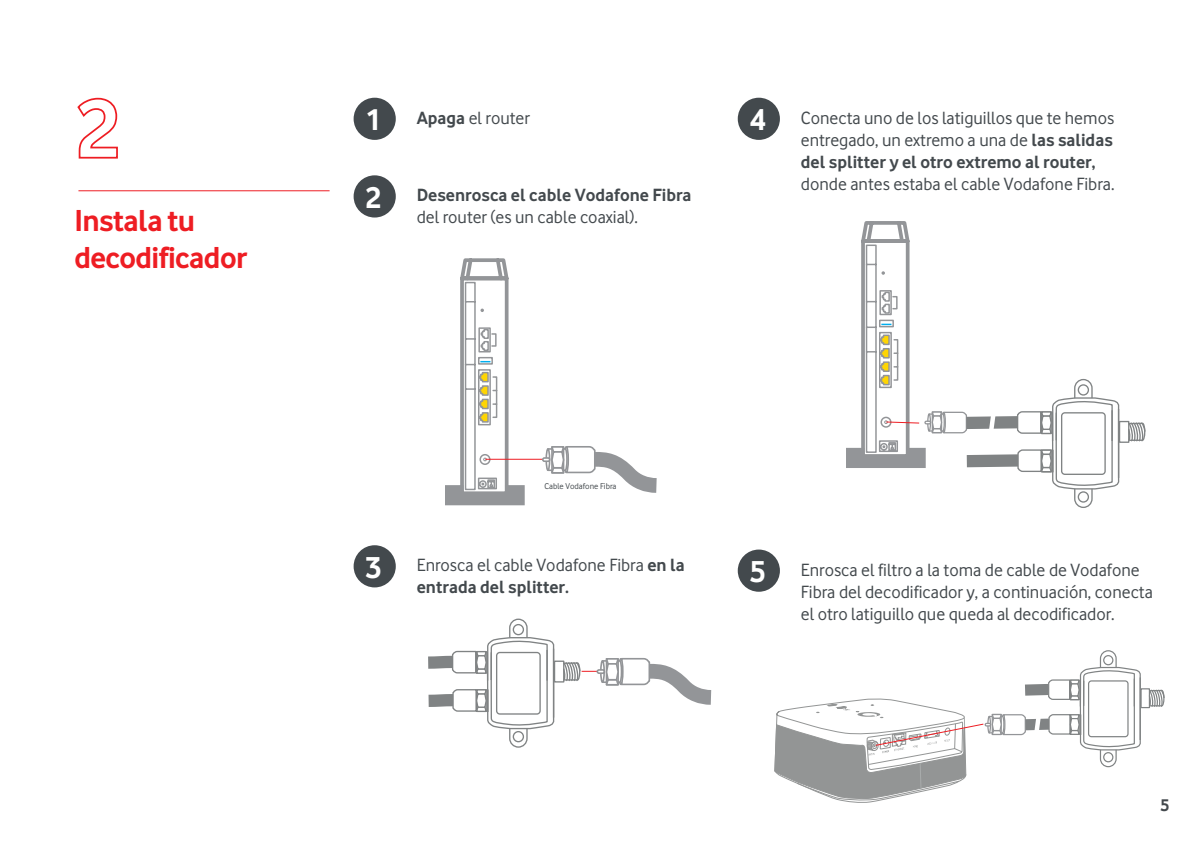
<style>
.page{position:relative;width:1201px;height:849px;background:#fff}
.page>*{position:absolute;margin:0;border:0;box-sizing:border-box;transform-origin:0 0}
.t1{font:700 31.5px/37.8px "Vodafone Rg";letter-spacing:-.02em;color:#ee1d23}
.t2{font:700 31.32px "Vodafone Rg";color:#fff}
.t3{font:18.38px/22.1px "Vodafone Rg";color:#43494d}
.t4{font:700 18.38px "Vodafone Rg";color:#43494d}
.t5{font:700 17.5px "Vodafone Rg";color:#43494d}
.t6{font:8.75px "Vodafone Rg";color:#43494d}
.s1{font-weight:700}
</style>
<div class="page">
<hr style="left:485px;top:459px;width:57px;height:1px;background:#ee1d23">
<svg style="left:445px;top:258px;width:81px;height:248px"></svg>
<div style="left:478px;top:327px;width:13px;height:25px;border:1px solid #939598"></div>
<div style="left:491px;top:333px;width:5px;height:13px;border:1px solid #939598"></div>
<svg style="left:541px;top:446px;width:116px;height:47px"></svg>
<div style="left:353px;top:98px;width:43px;height:42px;background:#43494d;border-radius:50%"></div>
<div style="left:737px;top:98px;width:43px;height:42px;background:#43494d;border-radius:50%"></div>
<div style="left:737px;top:549px;width:43px;height:42px;background:#43494d;border-radius:50%"></div>
<div style="left:353px;top:175px;width:43px;height:42px;background:#43494d;border-radius:50%"></div>
<div style="left:353px;top:545px;width:43px;height:42px;background:#43494d;border-radius:50%"></div>
<div style="left:554px;top:660px;width:10px;height:22px;border:1px solid #808384"></div>
<svg style="left:562px;top:658px;width:150px;height:47px"></svg>
<svg style="left:428px;top:618px;width:127px;height:130px"></svg>
<div style="left:1118px;top:421px;width:11px;height:22px;border:1px solid #808384"></div>
<svg style="left:1126px;top:421px;width:20px;height:21px"></svg>
<div style="left:1140px;top:688px;width:10px;height:20px;border:1px solid #808384"></div>
<svg style="left:1147px;top:688px;width:18px;height:19px"></svg>
<svg style="left:77px;top:97px;width:41px;height:62px"></svg>
<hr style="left:78px;top:190px;width:251px;height:1px;background:#ee1d23">
<svg style="left:774px;top:650px;width:367px;height:153px"></svg>
<svg style="left:846px;top:221px;width:274px;height:287px"></svg>
<h1 class="t1" style="left:74px;top:201px;width:174px">Instala tu decodificador</h1>
<h2 class="t2" style="left:749px;top:101px;width:18px">4</h2>
<h2 class="t2" style="left:365px;top:101px;width:18px">1</h2>
<p class="t3" style="left:801px;top:106px;width:315px;text-align:justify">Conecta uno de los latiguillos que te hemos entregado, un extremo a una de <span class="s1">las salidas del splitter y el otro extremo al router,</span></p>
<p class="t3" style="left:801px;top:173px;width:315px">donde antes estaba el cable Vodafone Fibra.</p>
<p class="t3" style="left:417px;top:106px;width:115px"><span class="s1">Apaga</span> el router</p>
<h2 class="t2" style="left:365px;top:179px;width:18px">2</h2>
<p class="t4" style="left:417px;top:184px;width:276px">Desenrosca el cable Vodafone Fibra</p>
<p class="t3" style="left:417px;top:206px;width:223px">del router (es un cable coaxial).</p>
<h2 class="t2" style="left:365px;top:549px;width:18px">3</h2>
<p class="t6" style="left:544px;top:480px;width:74px">Cable Vodafone Fibra</p>
<p class="t3" style="left:417px;top:554px;width:270px">Enrosca el cable Vodafone Fibra <span class="s1">en la entrada del splitter.</span></p>
<h2 class="t2" style="left:749px;top:553px;width:18px">5</h2>
<p class="t3" style="left:801px;top:558px;width:353px">Enrosca el filtro a la toma de cable de Vodafone<br>Fibra del decodificador y, a continuación, conecta el otro latiguillo que queda al decodificador.</p>
<p class="t5" style="left:1160px;top:794px;width:10px">5</p>
</div>
